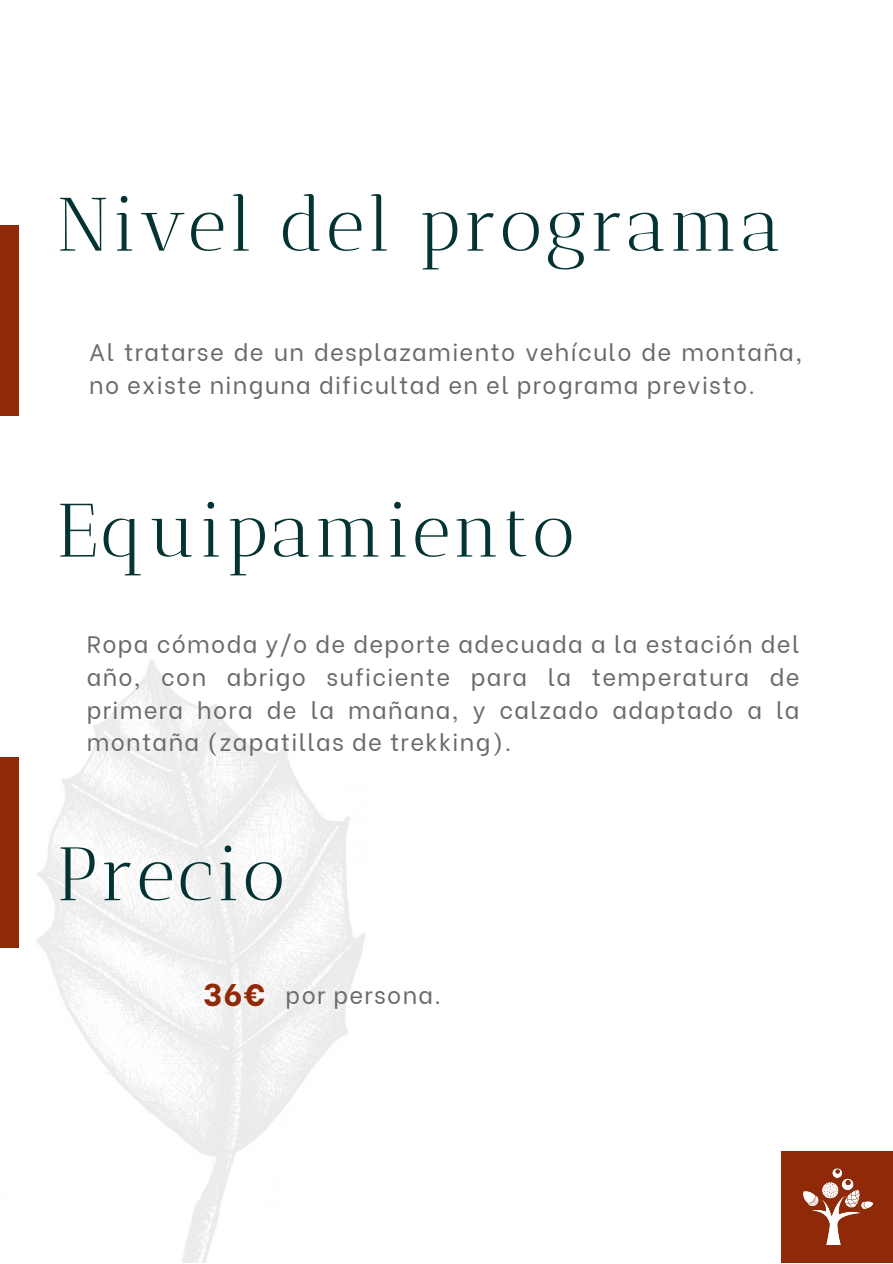
<style>
.page{position:relative;width:893px;height:1264px;background:#fff}
.page>*{position:absolute;margin:0;border:0;box-sizing:border-box;transform-origin:0 0}
.t1{font:75.45px "Antic Didone";letter-spacing:.035em;color:#033332}
.t2{font:800 31.2px "Be Vietnam";color:#902907}
.t3{font:23.7px/32.5px "Be Vietnam";letter-spacing:.055em;color:#6a6a6a}
</style>
<div class="page">
<div style="left:0;top:225px;width:18px;height:191px;background:#902907"></div>
<img style="left:0;top:660px;width:365px;height:602px">
<div style="left:0;top:757px;width:18px;height:190px;background:#902907"></div>
<div style="left:781px;top:1151px;width:111px;height:111px;background:#902907"></div>
<img style="left:803px;top:1168px;width:71px;height:76px">
<p class="t1" style="left:57px;top:180px;width:726px">Nivel del programa</p>
<p class="t3" style="left:89px;top:334px;width:714px">Al tratarse de un desplazamiento vehículo de montaña, no existe ninguna dificultad en el programa previsto.</p>
<p class="t1" style="left:57px;top:485px;width:519px">Equipamiento</p>
<p class="t3" style="left:87px;top:626px;width:714px;text-align:justify">Ropa cómoda y/o de deporte adecuada a la estación del año, con abrigo suficiente para la temperatura de primera hora de la mañana, y calzado adaptado a la montaña (zapatillas de trekking).</p>
<p class="t1" style="left:57px;top:829px;width:230px">Precio</p>
<p class="t2" style="left:203px;top:969px;width:63px">36€</p>
<p class="t3" style="left:285px;top:976px;width:157px">por persona.</p>
</div>
